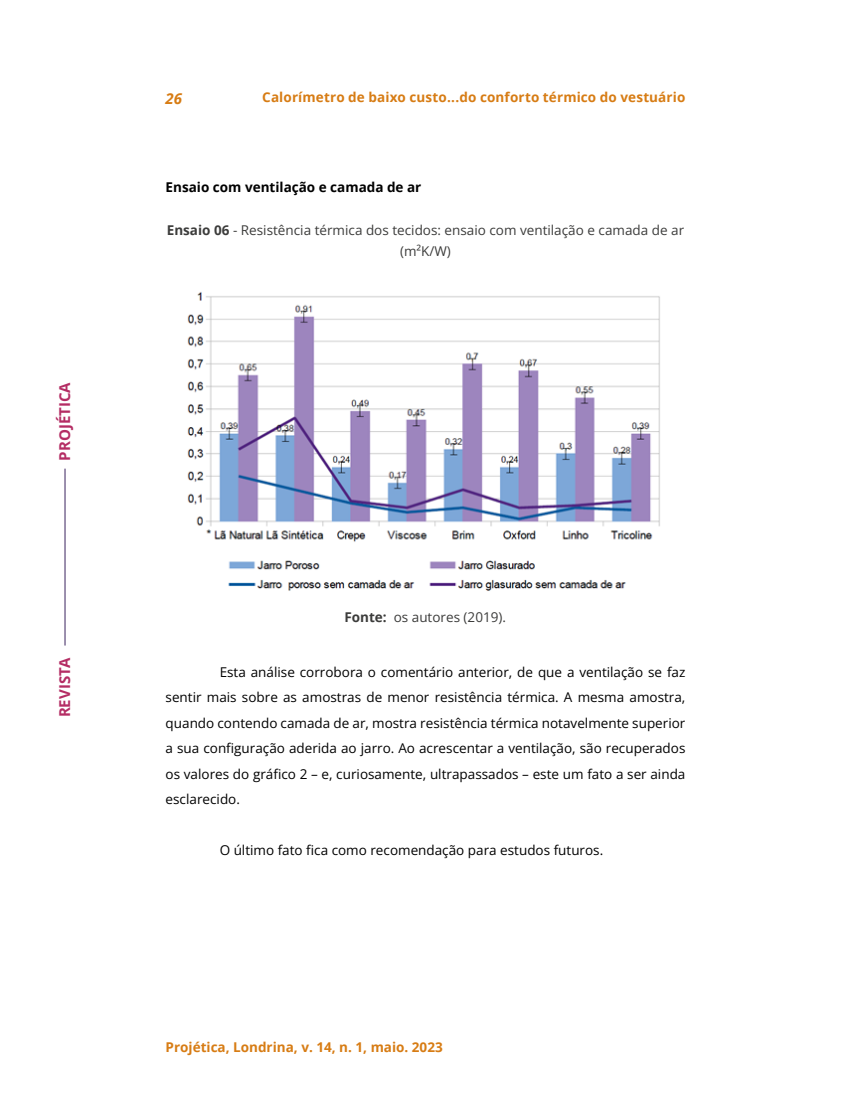
<style>
.page{position:relative;width:851px;height:1106px;background:#fff}
.page>*{position:absolute;margin:0;border:0;box-sizing:border-box;transform-origin:0 0}
.t1{font:700 15px "Open Sans";color:#b42d64}
.t2{font:italic 700 15px "Open Sans";color:#d77c14}
.t3{font:13.5px/25.5px "Open Sans";color:#000;text-align:justify}
.t4{font:13.5px/21px "Open Sans";color:#3c3c3b;text-align:center}
.t5{font:700 13.5px "Open Sans";letter-spacing:.005em;color:#d77c14}
.t6{font:700 13.5px "Open Sans";color:#000}
.s1{font-weight:700}
</style>
<div class="page">
<hr style="left:64px;top:468px;width:2px;height:177px;background:#5a4678">
<img style="left:187px;top:292px;width:473px;height:299px">
<p class="t1" style="left:54px;top:460px;width:80px;rotate:-90deg">PROJÉTICA</p>
<p class="t1" style="left:54px;top:717px;width:62px;rotate:-90deg">REVISTA</p>
<p class="t2" style="left:166px;top:88px;width:18px">26</p>
<p class="t5" style="left:262px;top:88px;width:424px">Calorímetro de baixo custo...do conforto térmico do vestuário</p>
<p class="t6" style="left:166px;top:178px;width:257px">Ensaio com ventilação e camada de ar</p>
<p class="t4" style="left:167px;top:219px;width:519px"><span class="s1">Ensaio 06</span> - Resistência térmica dos tecidos: ensaio com ventilação e camada de ar (m²K/W)</p>
<p class="t4" style="left:344px;top:606px;width:163px"><span class="s1">Fonte:</span> os autores (2019).</p>
<p class="t3" style="left:166px;top:658px;width:521px;text-indent:54px">Esta análise corrobora o comentário anterior, de que a ventilação se faz sentir mais sobre as amostras de menor resistência térmica. A mesma amostra, quando contendo camada de ar, mostra resistência térmica notavelmente superior a sua configuração aderida ao jarro. Ao acrescentar a ventilação, são recuperados os valores do gráfico 2 – e, curiosamente, ultrapassados – este um fato a ser ainda esclarecido.</p>
<p class="t3" style="left:220px;top:837px;width:385px">O último fato fica como recomendação para estudos futuros.</p>
<p class="t5" style="left:166px;top:1037px;width:278px">Projética, Londrina, v. 14, n. 1, maio. 2023</p>
</div>
